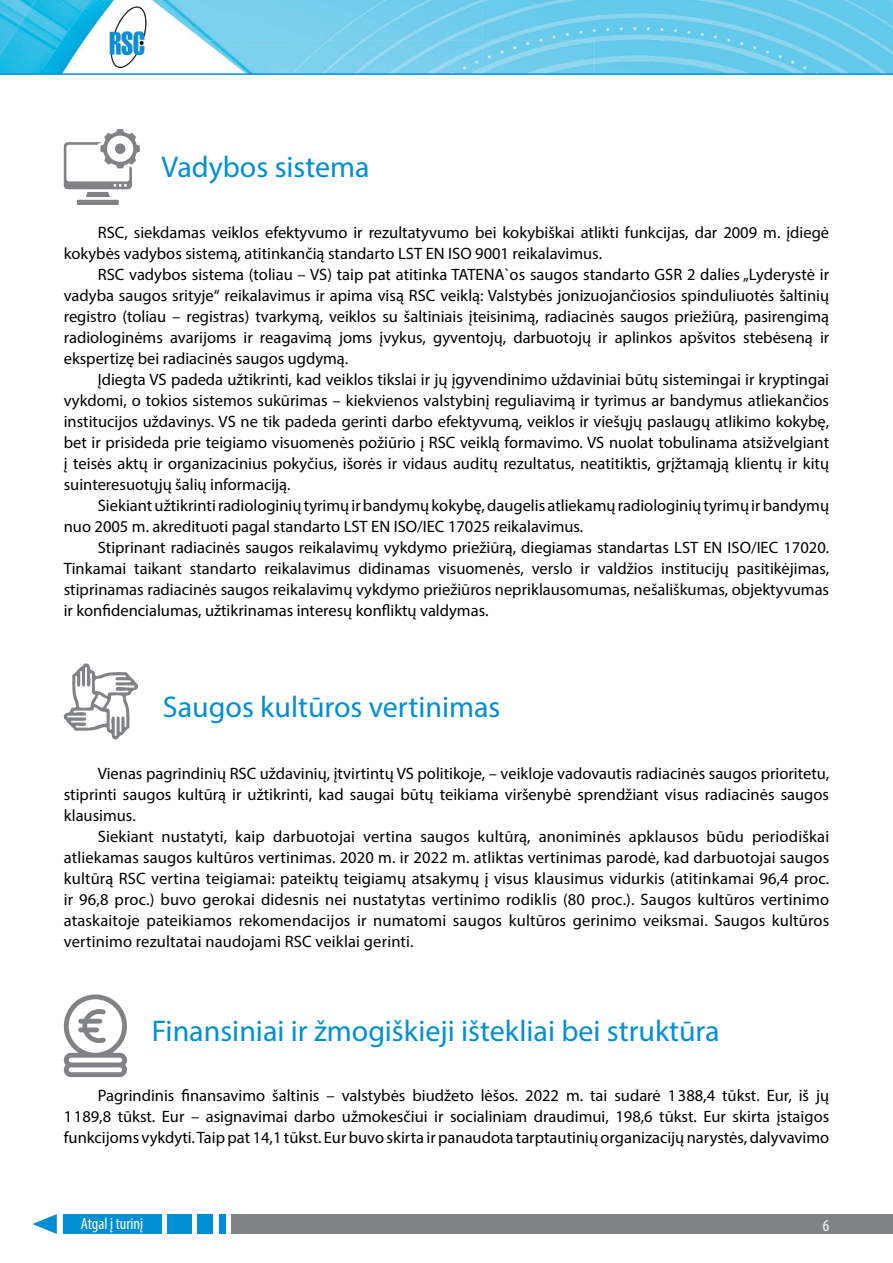
<style>
.page{position:relative;width:893px;height:1263px;background:#fff}
.page>*{position:absolute;margin:0;border:0;box-sizing:border-box;transform-origin:0 0}
.t1{font:30px "Myriad Pro";color:#008fd5}
.t2{font:16.5px/21px "Myriad Pro";color:#000;text-align:justify}
.t3{font:condensed 16.5px "Myriad Pro";color:#fff}
</style>
<div class="page">
<img style="left:0;top:0;width:893px;height:73px">
<hr style="left:0;top:73px;width:893px;height:2px;background:#008fd5">
<img style="left:109px;top:3px;width:38px;height:67px">
<div style="left:63px;top:1214px;width:98px;height:20px;background:#008fd5"></div>
<svg style="left:32px;top:1214px;width:25px;height:20px"></svg>
<div style="left:167px;top:1214px;width:25px;height:20px;background:#008fd5"></div>
<div style="left:198px;top:1214px;width:15px;height:20px;background:#008fd5"></div>
<div style="left:219px;top:1214px;width:7px;height:20px;background:#008fd5"></div>
<div style="left:232px;top:1214px;width:661px;height:20px;background:#808285"></div>
<svg style="left:64px;top:129px;width:76px;height:76px"></svg>
<div style="left:115px;top:143px;width:10px;height:11px;background:#808285;border-radius:50%"></div>
<svg style="left:64px;top:663px;width:74px;height:76px"></svg>
<svg style="left:63px;top:994px;width:64px;height:83px"></svg>
<h1 class="t1" style="left:162px;top:149px;width:210px">Vadybos sistema</h1>
<p class="t2" style="left:64px;top:222px;width:767px;text-indent:34px">RSC, siekdamas veiklos efektyvumo ir rezultatyvumo bei kokybiškai atlikti funkcijas, dar 2009 m. įdiegė kokybės vadybos sistemą, atitinkančią standarto LST EN ISO 9001 reikalavimus.</p>
<p class="t2" style="left:64px;top:264px;width:767px;text-indent:34px">RSC vadybos sistema (toliau – VS) taip pat atitinka TATENA`os saugos standarto GSR 2 dalies „Lyderystė ir vadyba saugos srityje“ reikalavimus ir apima visą RSC veiklą: Valstybės jonizuojančiosios spinduliuotės šaltinių registro (toliau – registras) tvarkymą, veiklos su šaltiniais įteisinimą, radiacinės saugos priežiūrą, pasirengimą radiologinėms avarijoms ir reagavimą joms įvykus, gyventojų, darbuotojų ir aplinkos apšvitos stebėseną ir ekspertizę bei radiacinės saugos ugdymą.</p>
<p class="t2" style="left:64px;top:369px;width:767px;text-indent:34px">Įdiegta VS padeda užtikrinti, kad veiklos tikslai ir jų įgyvendinimo uždaviniai būtų sistemingai ir kryptingai vykdomi, o tokios sistemos sukūrimas – kiekvienos valstybinį reguliavimą ir tyrimus ar bandymus atliekančios institucijos uždavinys. VS ne tik padeda gerinti darbo efektyvumą, veiklos ir viešųjų paslaugų atlikimo kokybę, bet ir prisideda prie teigiamo visuomenės požiūrio į RSC veiklą formavimo. VS nuolat tobulinama atsižvelgiant į teisės aktų ir organizacinius pokyčius, išorės ir vidaus auditų rezultatus, neatitiktis, grįžtamąją klientų ir kitų suinteresuotųjų šalių informaciją.</p>
<p class="t2" style="left:64px;top:495px;width:767px;text-indent:34px">Siekiant užtikrinti radiologinių tyrimų ir bandymų kokybę, daugelis atliekamų radiologinių tyrimų ir bandymų nuo 2005 m. akredituoti pagal standarto LST EN ISO/IEC 17025 reikalavimus.</p>
<p class="t2" style="left:64px;top:537px;width:767px;text-indent:34px">Stiprinant radiacinės saugos reikalavimų vykdymo priežiūrą, diegiamas standartas LST EN ISO/IEC 17020.<br>Tinkamai taikant standarto reikalavimus didinamas visuomenės, verslo ir valdžios institucijų pasitikėjimas, stiprinamas radiacinės saugos reikalavimų vykdymo priežiūros nepriklausomumas, nešališkumas, objektyvumas ir konfidencialumas, užtikrinamas interesų konfliktų valdymas.</p>
<h1 class="t1" style="left:163px;top:689px;width:339px">Saugos kultūros vertinimas</h1>
<p class="t2" style="left:64px;top:763px;width:767px;text-indent:34px">Vienas pagrindinių RSC uždavinių, įtvirtintų VS politikoje, – veikloje vadovautis radiacinės saugos prioritetu, stiprinti saugos kultūrą ir užtikrinti, kad saugai būtų teikiama viršenybė sprendžiant visus radiacinės saugos klausimus.</p>
<p class="t2" style="left:64px;top:826px;width:767px;text-indent:34px">Siekiant nustatyti, kaip darbuotojai vertina saugos kultūrą, anoniminės apklausos būdu periodiškai atliekamas saugos kultūros vertinimas. 2020 m. ir 2022 m. atliktas vertinimas parodė, kad darbuotojai saugos kultūrą RSC vertina teigiamai: pateiktų teigiamų atsakymų į visus klausimus vidurkis (atitinkamai 96,4 proc. ir 96,8 proc.) buvo gerokai didesnis nei nustatytas vertinimo rodiklis (80 proc.). Saugos kultūros vertinimo ataskaitoje pateikiamos rekomendacijos ir numatomi saugos kultūros gerinimo veiksmai. Saugos kultūros vertinimo rezultatai naudojami RSC veiklai gerinti.</p>
<h1 class="t1" style="left:152px;top:1012px;width:569px">Finansiniai ir žmogiškieji ištekliai bei struktūra</h1>
<p class="t2" style="left:64px;top:1085px;width:767px;text-indent:34px">Pagrindinis finansavimo šaltinis – valstybės biudžeto lėšos. 2022 m. tai sudarė 1 388,4 tūkst. Eur, iš jų 1 189,8 tūkst. Eur – asignavimai darbo užmokesčiui ir socialiniam draudimui, 198,6 tūkst. Eur skirta įstaigos funkcijoms vykdyti. Taip pat 14,1 tūkst. Eur buvo skirta ir panaudota tarptautinių organizacijų narystės, dalyvavimo</p>
<p class="t3" style="left:81px;top:1213px;width:64px">Atgal į turinį</p>
<p class="t3" style="left:823px;top:1215px;width:8px">6</p>
</div>
